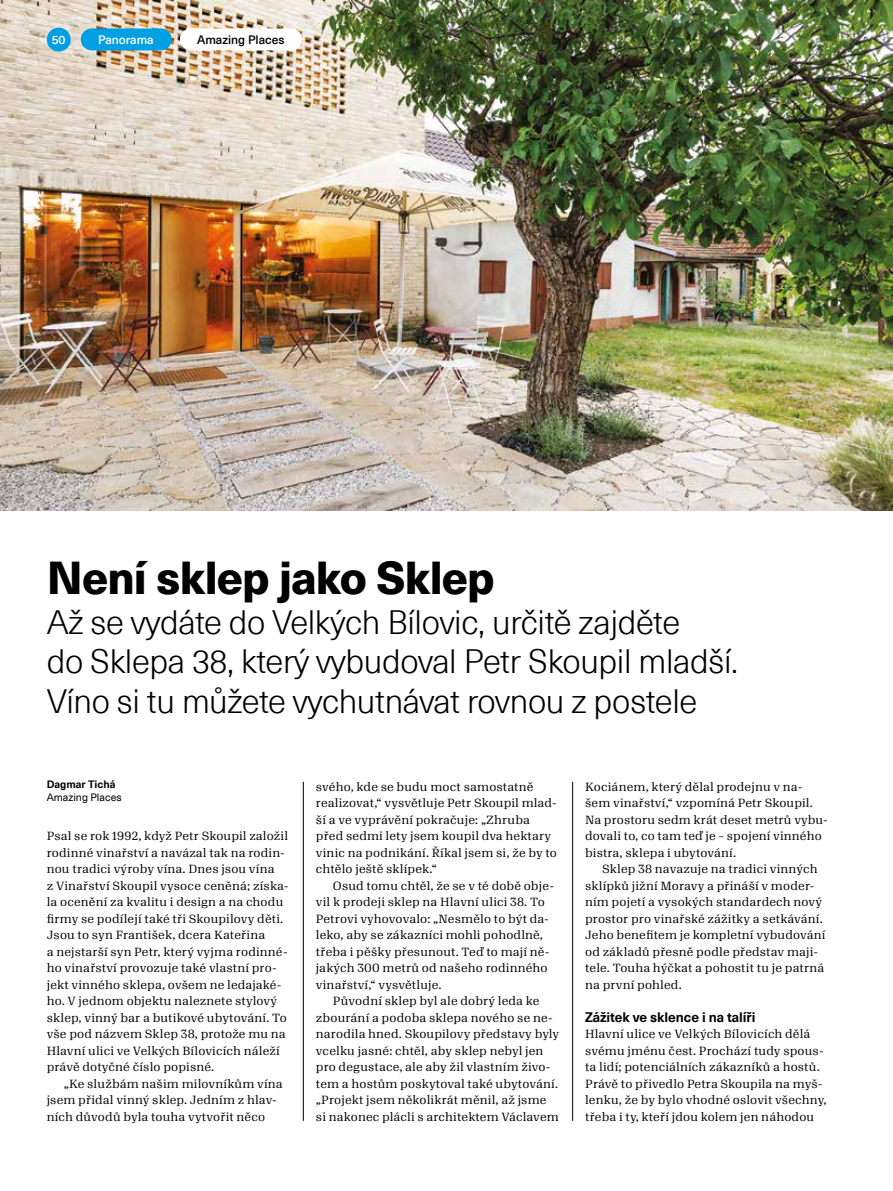
<style>
.page{position:relative;width:893px;height:1191px;background:#fff}
.page>*{position:absolute;margin:0;border:0;box-sizing:border-box;transform-origin:0 0}
.t1{font:800 45px "Neue Haas Unica W1 G";letter-spacing:-.02em;color:#000}
.t2{font:300 33px/39.6px "Neue Haas Unica W1 G";letter-spacing:-.01em;color:#000}
.t3{font:700 13.5px "Neue Haas Unica W1 G";letter-spacing:-.005em;color:#000}
.t4{font:500 12px "Neue Haas Unica W1 G";color:#000}
.t5{font:500 12px "Neue Haas Unica W1 G";color:#fff}
.t6{font:11.55px/16.5px "Algebra";letter-spacing:.015em;color:#000}
.t7{font:10.5px "Neue Haas Unica W1 G";color:#000}
.t8{font:700 10.5px "Neue Haas Unica W1 G";color:#000}
</style>
<div class="page">
<img style="left:0;top:0;width:893px;height:510px">
<hr style="left:303px;top:782px;width:1px;height:338px;background:#000">
<hr style="left:572px;top:782px;width:1px;height:338px;background:#000">
<div style="left:47px;top:28px;width:24px;height:24px;background:#009fe3;border-radius:50%"></div>
<div style="left:81px;top:28px;width:91px;height:22px;background:#009fe3;border-radius:11px"></div>
<div style="left:180px;top:28px;width:122px;height:22px;background:#fff;border-radius:11px"></div>
<p class="t5" style="left:52px;top:31px;width:15px">50</p>
<p class="t5" style="left:98px;top:30px;width:57px">Panorama</p>
<p class="t4" style="left:197px;top:30px;width:89px">Amazing Places</p>
<h1 class="t1" style="left:47px;top:543px;width:449px">Není sklep jako Sklep</h1>
<h2 class="t2" style="left:47px;top:600px;width:693px">Až se vydáte do Velkých Bílovic, určitě zajděte<br>do Sklepa 38, který vybudoval Petr Skoupil mladší.<br>Víno si tu můžete vychutnávat rovnou z postele</h2>
<p class="t8" style="left:47px;top:776px;width:70px">Dagmar Tichá</p>
<p class="t7" style="left:47px;top:789px;width:76px">Amazing Places</p>
<p class="t6" style="left:47px;top:826px;width:243px">Psal se rok 1992, když Petr Skoupil založil rodinné vinařství a navázal tak na rodin&shy;nou tradici výroby vína. Dnes jsou vína<br>z Vinařství Skoupil vysoce ceněná; získa&shy;la ocenění za kvalitu i design a na chodu firmy se podílejí také tři Skoupilovy děti.<br>Jsou to syn František, dcera Kateřina<br>a nejstarší syn Petr, který vyjma rodinné&shy;ho vinařství provozuje také vlastní pro&shy;jekt vinného sklepa, ovšem ne ledajaké&shy;ho. V jednom objektu naleznete stylový sklep, vinný bar a butikové ubytování. To vše pod názvem Sklep 38, protože mu na Hlavní ulici ve Velkých Bílovicích náleží právě dotyčné číslo popisné.</p>
<p class="t6" style="left:47px;top:1074px;width:237px;text-indent:17px">„Ke službám našim milovníkům vína jsem přidal vinný sklep. Jedním z hlav&shy;ních důvodů byla touha vytvořit něco</p>
<p class="t6" style="left:316px;top:777px;width:243px">svého, kde se budu moct samostatně realizovat,“ vysvětluje Petr Skoupil mlad&shy;ší a ve vyprávění pokračuje: „Zhruba před sedmi lety jsem koupil dva hektary vinic na podnikání. Říkal jsem si, že by to chtělo ještě sklípek.“</p>
<p class="t6" style="left:316px;top:876px;width:240px;text-indent:17px">Osud tomu chtěl, že se v té době obje&shy;vil k prodeji sklep na Hlavní ulici 38. To Petrovi vyhovovalo: „Nesmělo to být da&shy;leko, aby se zákazníci mohli pohodlně, třeba i pěšky přesunout. Teď to mají ně&shy;jakých 300 metrů od našeho rodinného vinařství,“ vysvětluje.</p>
<p class="t6" style="left:316px;top:991px;width:245px;text-indent:17px">Původní sklep byl ale dobrý leda ke zbourání a podoba sklepa nového se ne&shy;narodila hned. Skoupilovy představy byly vcelku jasné: chtěl, aby sklep nebyl jen pro degustace, ale aby žil vlastním živo&shy;tem a hostům poskytoval také ubytování. „Projekt jsem několikrát měnil, až jsme si nakonec plácli s architektem Václavem</p>
<p class="t6" style="left:585px;top:777px;width:244px">Kociánem, který dělal prodejnu v na&shy;šem vinařství,“ vzpomíná Petr Skoupil.<br>Na prostoru sedm krát deset metrů vybu&shy;dovali to, co tam teď je – spojení vinného bistra, sklepa i ubytování.</p>
<p class="t6" style="left:585px;top:859px;width:242px;text-indent:17px">Sklep 38 navazuje na tradici vinných sklípků jižní Moravy a přináší v moder&shy;ním pojetí a vysokých standardech nový prostor pro vinařské zážitky a setkávání.<br>Jeho benefitem je kompletní vybudování od základů přesně podle představ maji&shy;tele. Touha hýčkat a pohostit tu je patrná na první pohled.</p>
<p class="t3" style="left:585px;top:1006px;width:172px">Zážitek ve sklence i na talíři</p>
<p class="t6" style="left:585px;top:1024px;width:243px">Hlavní ulice ve Velkých Bílovicích dělá svému jménu čest. Prochází tudy spous&shy;ta lidí; potenciálních zákazníků a hostů.<br>Právě to přivedlo Petra Skoupila na myš&shy;lenku, že by bylo vhodné oslovit všechny, třeba i ty, kteří jdou kolem jen náhodou</p>
</div>
